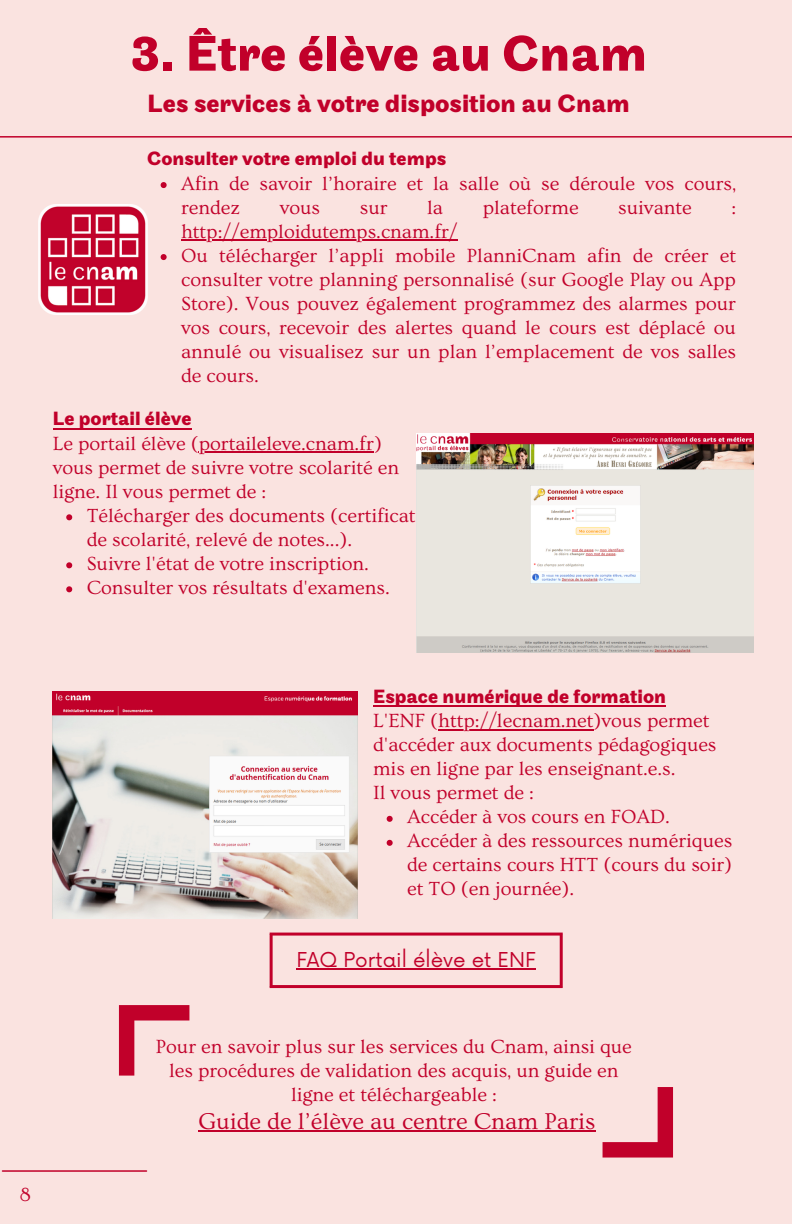
<style>
.page{position:relative;width:792px;height:1224px;background:#fae3e0}
.page>*{position:absolute;margin:0;border:0;box-sizing:border-box;transform-origin:0 0}
.t1{font:700 52px "Maple";color:#c1002a}
.t2{font:700 26px "Maple";color:#c1002a}
.t3{font:24px "Ovo";color:#c1002a}
.t4{font:20px/24px "Ovo";color:#c1002a}
.t5{font:700 20px "Maple";color:#c1002a}
.t6{font:20px "Now";color:#c1002a}
</style>
<div class="page">
<hr style="left:0;top:136px;width:792px;height:2px;background:#c1002a">
<hr style="left:296px;top:969px;width:240px;height:1px;background:#c1002a">
<hr style="left:270px;top:936px;width:3px;height:49px;background:#c1002a">
<hr style="left:560px;top:936px;width:3px;height:49px;background:#c1002a">
<hr style="left:270px;top:933px;width:293px;height:3px;background:#c1002a">
<hr style="left:270px;top:985px;width:293px;height:3px;background:#c1002a">
<img style="left:38px;top:205px;width:110px;height:109px">
<img style="left:416px;top:434px;width:338px;height:219px">
<img style="left:53px;top:692px;width:304px;height:226px">
<svg style="left:161px;top:182px;width:6px;height:6px"></svg>
<hr style="left:181px;top:239px;width:277px;height:2px;background:#c1002a">
<svg style="left:161px;top:254px;width:6px;height:6px"></svg>
<svg style="left:66px;top:514px;width:6px;height:6px"></svg>
<svg style="left:66px;top:562px;width:6px;height:6px"></svg>
<svg style="left:66px;top:586px;width:6px;height:6px"></svg>
<hr style="left:199px;top:451px;width:175px;height:2px;background:#c1002a">
<svg style="left:387px;top:816px;width:6px;height:6px"></svg>
<svg style="left:387px;top:840px;width:6px;height:6px"></svg>
<hr style="left:438px;top:729px;width:156px;height:1px;background:#c1002a">
<hr style="left:198px;top:1131px;width:398px;height:1px;background:#c1002a">
<svg style="left:119px;top:1005px;width:70px;height:71px"></svg>
<svg style="left:603px;top:1087px;width:70px;height:71px"></svg>
<hr style="left:3px;top:1170px;width:144px;height:2px;background:#c1002a">
<hr style="left:53px;top:428px;width:138px;height:1px;background:#c1002a">
<hr style="left:374px;top:706px;width:292px;height:1px;background:#c1002a">
<p class="t1" style="left:130px;top:24px;width:518px">3. Être élève au Cnam</p>
<p class="t2" style="left:148px;top:89px;width:484px">Les services à votre disposition au Cnam</p>
<p class="t5" style="left:147px;top:147px;width:301px">Consulter votre emploi du temps</p>
<p class="t4" style="left:181px;top:172px;width:556px">Afin de savoir l’horaire et la salle où se déroule vos cours, rendez</p>
<p class="t4" style="left:280px;top:196px;width:42px">vous</p>
<p class="t4" style="left:360px;top:196px;width:29px">sur</p>
<p class="t4" style="left:427px;top:196px;width:17px">la</p>
<p class="t4" style="left:483px;top:196px;width:97px">plateforme</p>
<p class="t4" style="left:618px;top:196px;width:75px">suivante</p>
<p class="t4" style="left:731px;top:196px;width:6px">:</p>
<p class="t4" style="left:181px;top:220px;width:278px">http://emploidutemps.cnam.fr/</p>
<p class="t4" style="left:181px;top:244px;width:556px;text-align:justify">Ou télécharger l’appli mobile PlanniCnam afin de créer et consulter votre planning personnalisé (sur Google Play ou App Store). Vous pouvez également programmez des alarmes pour vos cours, recevoir des alertes quand le cours est déplacé ou annulé ou visualisez sur un plan l’emplacement de vos salles de cours.</p>
<p class="t5" style="left:53px;top:407px;width:140px">Le portail élève</p>
<p class="t4" style="left:53px;top:432px;width:348px">Le portail élève (portaileleve.cnam.fr) vous permet de suivre votre scolarité en ligne. Il vous permet de :</p>
<p class="t4" style="left:87px;top:504px;width:330px">Télécharger des documents (certificat de scolarité, relevé de notes...).</p>
<p class="t4" style="left:87px;top:552px;width:284px">Suivre l'état de votre inscription.</p>
<p class="t4" style="left:87px;top:576px;width:305px">Consulter vos résultats d'examens.</p>
<p class="t4" style="left:20px;top:1183px;width:13px">8</p>
<p class="t5" style="left:373px;top:685px;width:294px">Espace numérique de formation</p>
<p class="t4" style="left:373px;top:709px;width:345px">L'ENF (http://lecnam.net)vous permet d'accéder aux documents pédagogiques mis en ligne par les enseignant.e.s.</p>
<p class="t4" style="left:373px;top:781px;width:162px">Il vous permet de :</p>
<p class="t4" style="left:407px;top:805px;width:264px">Accéder à vos cours en FOAD.</p>
<p class="t4" style="left:407px;top:829px;width:327px;text-align:justify">Accéder à des ressources numériques de certains cours HTT (cours du soir) et TO (en journée).</p>
<p class="t6" style="left:296px;top:949px;width:241px">FAQ Portail élève et ENF</p>
<p class="t4" style="left:156px;top:1035px;width:478px;text-align:center">Pour en savoir plus sur les services du Cnam, ainsi que les procédures de validation des acquis, un guide en ligne et téléchargeable :</p>
<p class="t3" style="left:198px;top:1108px;width:398px">Guide de l’élève au centre Cnam Paris</p>
</div>
